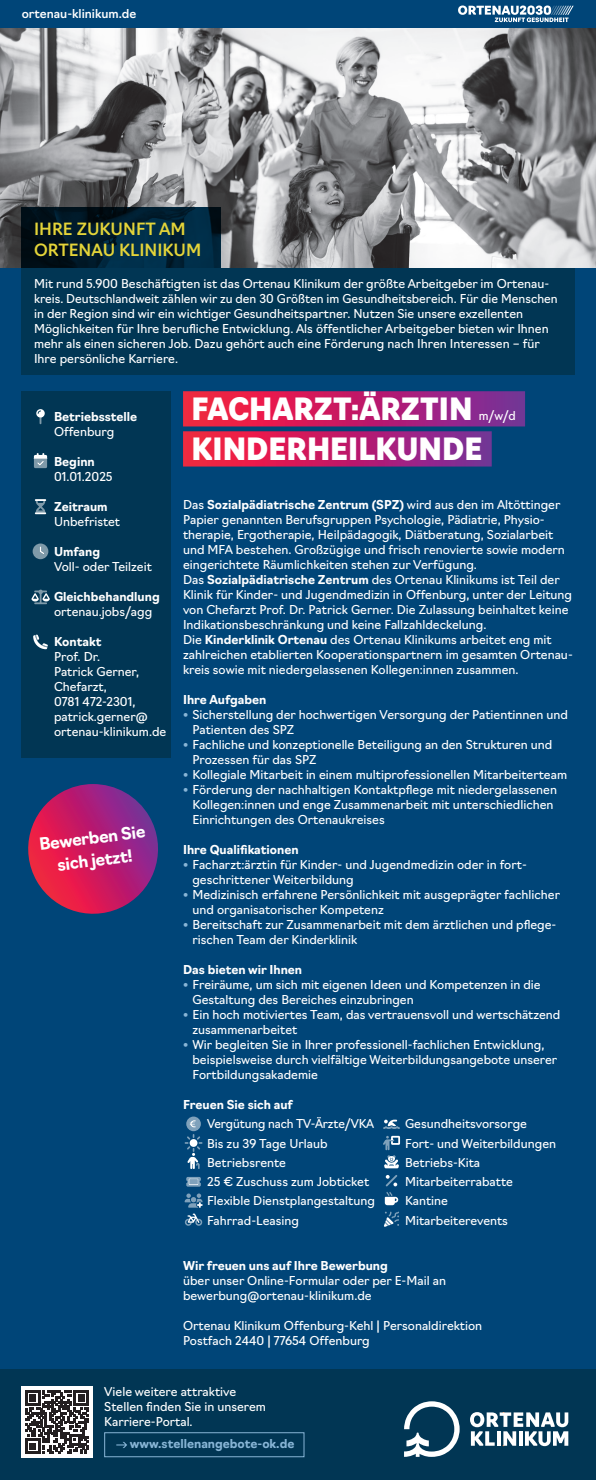
<style>
.page{position:relative;width:596px;height:1480px;background:#fff}
.page>*{position:absolute;margin:0;border:0;box-sizing:border-box;transform-origin:0 0}
.t1{font:900 30px "Navigo";color:#fff}
.t2{font:500 16.5px/21px "Navigo";color:#e4d439}
.t3{font:700 16.5px/22.5px "Navigo";color:#fff;text-align:center}
.t4{font:12px/15px "Navigo";color:#fff}
.t5{font:700 12px "Navigo";color:#fff}
.t6{font:700 12px "Navigo";color:#88b5d6}
.t7{font:500 12px "Navigo";color:#fff}
.s1{font-weight:700}
.s2{font-family:"Dax Pro";font-weight:700;font-stretch:expanded;color:#88b5d6}
</style>
<div class="page">
<div style="left:0;top:268px;width:595px;height:1212px;background:#004578"></div>
<img style="left:0;top:28px;width:595px;height:240px">
<svg style="left:183px;top:391px;width:341px;height:35px;background:#bc2069"></svg>
<svg style="left:183px;top:431px;width:308px;height:35px;background:#bc2068"></svg>
<svg style="left:184px;top:1116px;width:18px;height:53px"></svg>
<svg style="left:186px;top:1177px;width:15px;height:9px"></svg>
<svg style="left:184px;top:1193px;width:18px;height:14px"></svg>
<svg style="left:185px;top:1213px;width:17px;height:13px"></svg>
<svg style="left:383px;top:1119px;width:17px;height:10px"></svg>
<svg style="left:383px;top:1136px;width:17px;height:32px"></svg>
<svg style="left:385px;top:1175px;width:12px;height:11px"></svg>
<svg style="left:384px;top:1192px;width:14px;height:13px"></svg>
<svg style="left:384px;top:1211px;width:15px;height:16px"></svg>
<div style="left:0;top:1369px;width:595px;height:111px;background:#013654"></div>
<div style="left:21px;top:1386px;width:72px;height:71px;background:#fff"></div>
<svg style="left:25px;top:1390px;width:64px;height:64px"></svg>
<svg style="left:116px;top:1442px;width:11px;height:6px"></svg>
<div style="left:104px;top:1432px;width:200px;height:25px;border:1px solid #88b5d6"></div>
<svg style="left:404px;top:1401px;width:55px;height:56px"></svg>
<svg style="left:470px;top:1412px;width:98px;height:34px"></svg>
<div style="left:21px;top:391px;width:149px;height:366px;background:#013654"></div>
<svg style="left:36px;top:409px;width:9px;height:15px"></svg>
<svg style="left:34px;top:453px;width:13px;height:15px"></svg>
<svg style="left:35px;top:499px;width:11px;height:15px"></svg>
<svg style="left:33px;top:543px;width:15px;height:16px"></svg>
<svg style="left:31px;top:589px;width:19px;height:15px"></svg>
<svg style="left:33px;top:634px;width:15px;height:15px"></svg>
<svg style="left:28px;top:784px;width:130px;height:130px"></svg>
<svg style="left:21px;top:207px;width:200px;height:61px;background:#001e2f"></svg>
<div style="left:21px;top:268px;width:553px;height:106px;background:#013654"></div>
<div style="left:0;top:0;width:595px;height:28px;background:#004578"></div>
<svg style="left:458px;top:5px;width:115px;height:17px"></svg>
<p class="t7" style="left:22px;top:4px;width:116px">ortenau-klinikum.de</p>
<h2 class="t2" style="left:34px;top:217px;width:169px">IHRE ZUKUNFT AM<br>ORTENAU KLINIKUM</h2>
<p class="t4" style="left:34px;top:275px;width:525px">Mit rund 5.900 Beschäftigten ist das Ortenau Klinikum der größte Arbeitgeber im Ortenau&shy;kreis. Deutschlandweit zählen wir zu den 30 Größten im Gesundheitsbereich. Für die Menschen in der Region sind wir ein wichtiger Gesundheitspartner. Nutzen Sie unsere exzellenten Möglichkeiten für Ihre berufliche Entwicklung. Als öffentlicher Arbeitgeber bieten wir Ihnen mehr als einen sicheren Job. Dazu gehört auch eine Förderung nach Ihren Interessen – für Ihre persönliche Karriere.</p>
<h1 class="t1" style="left:191px;top:386px;width:282px">FACHARZT:ÄRZTIN</h1>
<p class="t4" style="left:478px;top:407px;width:38px">m/w/d</p>
<h1 class="t1" style="left:191px;top:426px;width:292px">KINDERHEILKUNDE</h1>
<p class="t4" style="left:183px;top:496px;width:391px">Das <span class="s1">Sozialpädiatrische Zentrum (SPZ)</span> wird aus den im Altöttinger Papier genannten Berufsgruppen Psychologie, Pädiatrie, Physio&shy;therapie, Ergotherapie, Heilpädagogik, Diätberatung, Sozialarbeit und MFA bestehen. Großzügige und frisch renovierte sowie modern eingerichtete Räumlichkeiten stehen zur Verfügung.<br>Das <span class="s1">Sozialpädiatrische Zentrum</span> des Ortenau Klinikums ist Teil der Klinik für Kinder- und Jugendmedizin in Offenburg, unter der Leitung von Chefarzt Prof. Dr. Patrick Gerner. Die Zulassung beinhaltet keine Indikationsbeschränkung und keine Fallzahldeckelung.<br>Die <span class="s1">Kinderklinik Ortenau</span> des Ortenau Klinikums arbeitet eng mit zahlreichen etablierten Kooperationspartnern im gesamten Ortenau&shy;kreis sowie mit niedergelassenen Kollegen:innen zusammen.</p>
<p class="t5" style="left:183px;top:690px;width:85px">Ihre Aufgaben</p>
<p class="t4" style="left:192px;top:706px;width:377px;text-indent:-9px"><span class="s2">•</span> Sicherstellung der hochwertigen Versorgung der Patientinnen und<br>Patienten des SPZ</p>
<p class="t4" style="left:192px;top:736px;width:361px;text-indent:-9px"><span class="s2">•</span> Fachliche und konzeptionelle Beteiligung an den Strukturen und<br>Prozessen für das SPZ</p>
<p class="t4" style="left:183px;top:766px;width:385px"><span class="s2">•</span> Kollegiale Mitarbeit in einem multiprofessionellen Mitarbeiterteam</p>
<p class="t4" style="left:192px;top:781px;width:366px;text-indent:-9px"><span class="s2">•</span> Förderung der nachhaltigen Kontaktpflege mit niedergelassenen<br>Kollegen:innen und enge Zusammenarbeit mit unterschiedlichen<br>Einrichtungen des Ortenaukreises</p>
<p class="t5" style="left:183px;top:840px;width:117px">Ihre Qualifikationen</p>
<p class="t4" style="left:192px;top:856px;width:336px;text-indent:-9px"><span class="s2">•</span> Facharzt:ärztin für Kinder- und Jugendmedizin oder in fort&shy;geschrittener Weiterbildung</p>
<p class="t4" style="left:192px;top:886px;width:369px;text-indent:-9px"><span class="s2">•</span> Medizinisch erfahrene Persönlichkeit mit ausgeprägter fachlicher und organisatorischer Kompetenz</p>
<p class="t4" style="left:192px;top:916px;width:365px;text-indent:-9px"><span class="s2">•</span> Bereitschaft zur Zusammenarbeit mit dem ärztlichen und pflege&shy;rischen Team der Kinderklinik</p>
<p class="t5" style="left:183px;top:960px;width:121px">Das bieten wir Ihnen</p>
<p class="t4" style="left:192px;top:976px;width:349px;text-indent:-9px"><span class="s2">•</span> Freiräume, um sich mit eigenen Ideen und Kompetenzen in die<br>Gestaltung des Bereiches einzubringen</p>
<p class="t4" style="left:192px;top:1006px;width:369px;text-indent:-9px"><span class="s2">•</span> Ein hoch motiviertes Team, das vertrauensvoll und wertschätzend zusammenarbeitet</p>
<p class="t4" style="left:192px;top:1036px;width:366px;text-indent:-9px"><span class="s2">•</span> Wir begleiten Sie in Ihrer professionell-fachlichen Entwicklung, beispielsweise durch vielfältige Weiterbildungsangebote unserer<br>Fortbildungsakademie</p>
<p class="t5" style="left:183px;top:1095px;width:111px">Freuen Sie sich auf</p>
<p class="t4" style="left:207px;top:1113px;width:169px;line-height:19.2px">Vergütung nach TV-Ärzte/VKA<br>Bis zu 39 Tage Urlaub<br>Betriebsrente<br>25 € Zuschuss zum Jobticket<br>Flexible Dienstplangestaltung<br>Fahrrad-Leasing</p>
<p class="t4" style="left:405px;top:1113px;width:152px;line-height:19.2px">Gesundheitsvorsorge<br>Fort- und Weiterbildungen<br>Betriebs-Kita<br>Mitarbeiterrabatte<br>Kantine<br>Mitarbeiterevents</p>
<p class="t5" style="left:183px;top:1256px;width:206px">Wir freuen uns auf Ihre Bewerbung</p>
<p class="t4" style="left:183px;top:1272px;width:264px">über unser Online-Formular oder per E-Mail an bewerbung@ortenau-klinikum.de</p>
<p class="t4" style="left:183px;top:1317px;width:300px">Ortenau Klinikum Offenburg-Kehl | Personaldirektion<br>Postfach 2440 | 77654 Offenburg</p>
<p class="t4" style="left:104px;top:1382px;width:163px">Viele weitere attraktive<br>Stellen finden Sie in unserem<br>Karriere-Portal.</p>
<p class="t6" style="left:130px;top:1434px;width:166px">www.stellenangebote-ok.de</p>
<p class="t5" style="left:54px;top:407px;width:85px">Betriebsstelle</p>
<p class="t4" style="left:54px;top:423px;width:62px">Offenburg</p>
<p class="t5" style="left:54px;top:452px;width:42px">Beginn</p>
<p class="t4" style="left:54px;top:468px;width:60px">01.01.2025</p>
<p class="t5" style="left:54px;top:497px;width:55px">Zeitraum</p>
<p class="t4" style="left:54px;top:513px;width:68px">Unbefristet</p>
<p class="t5" style="left:54px;top:542px;width:48px">Umfang</p>
<p class="t4" style="left:54px;top:558px;width:99px">Voll- oder Teilzeit</p>
<p class="t5" style="left:54px;top:587px;width:107px">Gleichbehandlung</p>
<p class="t4" style="left:54px;top:603px;width:100px">ortenau.jobs/agg</p>
<p class="t5" style="left:54px;top:632px;width:49px">Kontakt</p>
<p class="t4" style="left:54px;top:648px;width:114px">Prof. Dr.<br>Patrick Gerner,<br>Chefarzt,<br>0781 472-2301, patrick.gerner@ ortenau-klinikum.de</p>
<h2 class="t3" style="left:38px;top:831px;width:108px;rotate:-7deg">Bewerben Sie sich jetzt!</h2>
</div>
